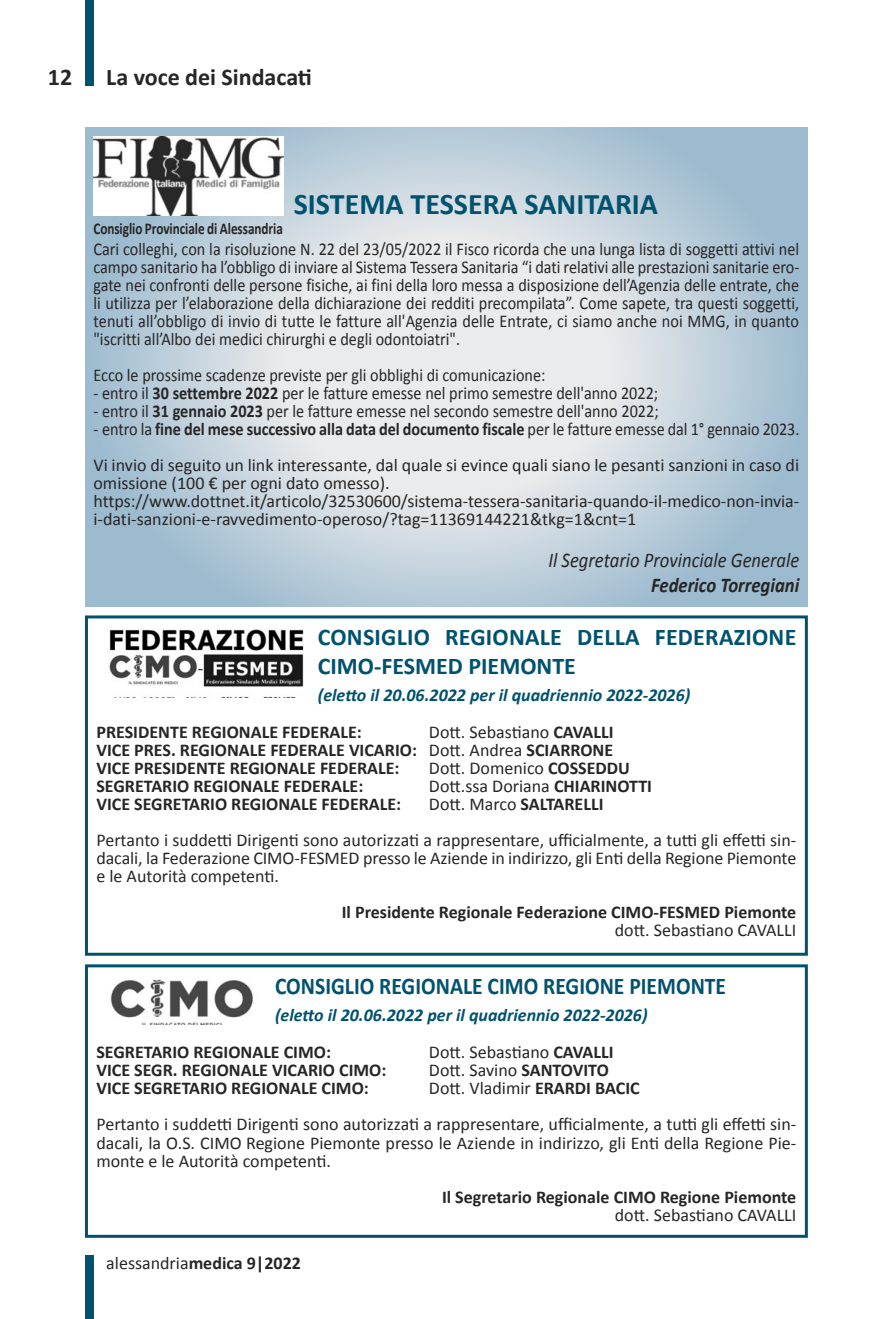
<style>
.page{position:relative;width:893px;height:1319px;background:#fff}
.page>*{position:absolute;margin:0;border:0;box-sizing:border-box;transform-origin:0 0}
.t1{font:700 30px "Calibri";color:#00526f}
.t2{font:700 24px/28.8px "Calibri";color:#00526f}
.t3{font:700 24px "Calibri";color:#00526f;scale:.9 1}
.t4{font:700 24px "Calibri";color:#272526}
.t5{font:italic 21px "Calibri";color:#272526;scale:.89 1}
.t6{font:italic 700 21px "Calibri";color:#272526;scale:.89 1}
.t7{font:18px/18px "Calibri";color:#272526}
.t8{font:18px/18px "Calibri";color:#272526;text-align:justify;scale:.9 1}
.t9{font:700 18px/18px "Calibri";color:#272526;text-align:justify}
.t10{font:italic 700 18px "Calibri";color:#00526f}
.t11{font:700 16.5px "Calibri";letter-spacing:-.005em;color:#272526;scale:.8 1}
.s1{font-weight:700}
.s2{font-weight:400}
</style>
<div class="page">
<div style="left:85px;top:0;width:8px;height:85px;background:#00526f"></div>
<div style="left:85px;top:1254px;width:9px;height:64px;background:#00526f"></div>
<svg style="left:85px;top:128px;width:723px;height:478px"></svg>
<img style="left:94px;top:136px;width:189px;height:80px">
<div style="left:85px;top:615px;width:723px;height:340px;border:3px solid #00526f"></div>
<img style="left:109px;top:629px;width:195px;height:68px">
<div style="left:85px;top:964px;width:723px;height:273px;border:3px solid #00526f"></div>
<img style="left:110px;top:979px;width:143px;height:44px">
<h2 class="t4" style="left:48px;top:62px;width:26px">12</h2>
<h2 class="t4" style="left:106px;top:62px;width:207px">La voce dei Sindacati</h2>
<p class="t11" style="left:93px;top:218px;width:238px">Consiglio Provinciale di Alessandria</p>
<h1 class="t1" style="left:294px;top:185px;width:366px">SISTEMA TESSERA SANITARIA</h1>
<p class="t8" style="left:93px;top:240px;width:786px">Cari colleghi, con la risoluzione N. 22 del 23/05/2022 il Fisco ricorda che una lunga lista di soggetti attivi nel campo sanitario ha l’obbligo di inviare al Sistema Tessera Sanitaria “i dati relativi alle prestazioni sanitarie ero‐ gate nei confronti delle persone fisiche, ai fini della loro messa a disposizione dell’Agenzia delle entrate, che li utilizza per l’elaborazione della dichiarazione dei redditi precompilata”. Come sapete, tra questi soggetti, tenuti all’obbligo di invio di tutte le fatture all'Agenzia delle Entrate, ci siamo anche noi MMG, in quanto "iscritti all’Albo dei medici chirurghi e degli odontoiatri".</p>
<p class="t8" style="left:93px;top:366px;width:786px;text-align:left">Ecco le prossime scadenze previste per gli obblighi di comunicazione:<br>‐ entro il <span class="s1">30 settembre 2022</span> per le fatture emesse nel primo semestre dell'anno 2022;<br>‐ entro il <span class="s1">31 gennaio 2023</span> per le fatture emesse nel secondo semestre dell'anno 2022;<br>‐ entro la <span class="s1">fine del mese successivo alla data del documento fiscale</span> per le fatture emesse dal 1° gennaio 2023.</p>
<p class="t7" style="left:93px;top:456px;width:707px">Vi invio di seguito un link interessante, dal quale si evince quali siano le pesanti sanzioni in caso di omissione (100 € per ogni dato omesso). https://www.dottnet.it/articolo/32530600/sistema‐tessera‐sanitaria‐quando‐il‐medico‐non‐invia‐ i‐dati‐sanzioni‐e‐ravvedimento‐operoso/?tag=11369144221&amp;tkg=1&amp;cnt=1</p>
<p class="t5" style="left:548px;top:547px;width:284px">Il Segretario Provinciale Generale</p>
<p class="t6" style="left:651px;top:572px;width:168px">Federico Torregiani</p>
<h2 class="t2" style="left:318px;top:622px;width:480px">CONSIGLIO REGIONALE DELLA FEDERAZIONE<br>CIMO‐FESMED PIEMONTE</h2>
<p class="t10" style="left:318px;top:683px;width:374px">(eletto il 20.06.2022 per il quadriennio 2022‐2026)</p>
<p class="t9" style="left:96px;top:723px;width:267px">PRESIDENTE REGIONALE FEDERALE:</p>
<p class="t9" style="left:96px;top:723px;width:519px;text-indent:332px"><span class="s2">Dott. Sebastiano</span> CAVALLI VICE PRES. REGIONALE FEDERALE VICARIO: <span class="s2">Dott. Andrea</span> SCIARRONE VICE PRESIDENTE REGIONALE FEDERALE:</p>
<p class="t7" style="left:429px;top:759px;width:202px">Dott. Domenico <span class="s1">COSSEDDU</span></p>
<p class="t9" style="left:96px;top:777px;width:268px">SEGRETARIO REGIONALE FEDERALE:</p>
<p class="t7" style="left:429px;top:777px;width:225px">Dott.ssa Doriana <span class="s1">CHIARINOTTI</span></p>
<p class="t9" style="left:96px;top:795px;width:306px">VICE SEGRETARIO REGIONALE FEDERALE:</p>
<p class="t7" style="left:96px;top:786px;width:701px;line-height:36px;text-indent:332px">Dott. Marco <span class="s1">SALTARELLI<br></span>Pertanto i suddetti Dirigenti sono autorizzati a rappresentare, ufficialmente, a tutti gli effetti sin‐</p>
<p class="t7" style="left:96px;top:849px;width:701px">dacali, la Federazione CIMO‐FESMED presso le Aziende in indirizzo, gli Enti della Regione Piemonte e le Autorità competenti.</p>
<p class="t9" style="left:342px;top:903px;width:456px">Il Presidente Regionale Federazione CIMO‐FESMED Piemonte</p>
<p class="t7" style="left:615px;top:921px;width:183px">dott. Sebastiano CAVALLI</p>
<h2 class="t3" style="left:275px;top:970px;width:503px">CONSIGLIO REGIONALE CIMO REGIONE PIEMONTE</h2>
<p class="t10" style="left:275px;top:1003px;width:374px">(eletto il 20.06.2022 per il quadriennio 2022‐2026)</p>
<p class="t9" style="left:96px;top:1043px;width:236px">SEGRETARIO REGIONALE CIMO:</p>
<p class="t7" style="left:429px;top:1043px;width:186px">Dott. Sebastiano <span class="s1">CAVALLI</span></p>
<p class="t9" style="left:96px;top:1061px;width:291px">VICE SEGR. REGIONALE VICARIO CIMO:</p>
<p class="t7" style="left:429px;top:1061px;width:181px">Dott. Savino <span class="s1">SANTOVITO</span></p>
<p class="t9" style="left:96px;top:1079px;width:274px">VICE SEGRETARIO REGIONALE CIMO:</p>
<p class="t7" style="left:96px;top:1070px;width:701px;line-height:36px;text-indent:332px">Dott. Vladimir <span class="s1">ERARDI BACIC<br></span>Pertanto i suddetti Dirigenti sono autorizzati a rappresentare, ufficialmente, a tutti gli effetti sin‐</p>
<p class="t7" style="left:96px;top:1133px;width:701px">dacali, la O.S. CIMO Regione Piemonte presso le Aziende in indirizzo, gli Enti della Regione Pie‐ monte e le Autorità competenti.</p>
<p class="t9" style="left:442px;top:1187px;width:356px">Il Segretario Regionale CIMO Regione Piemonte</p>
<p class="t7" style="left:615px;top:1205px;width:183px">dott. Sebastiano CAVALLI</p>
<p class="t9" style="left:106px;top:1253px;width:196px"><span class="s2">alessandria</span>medica 9|2022</p>
</div>
